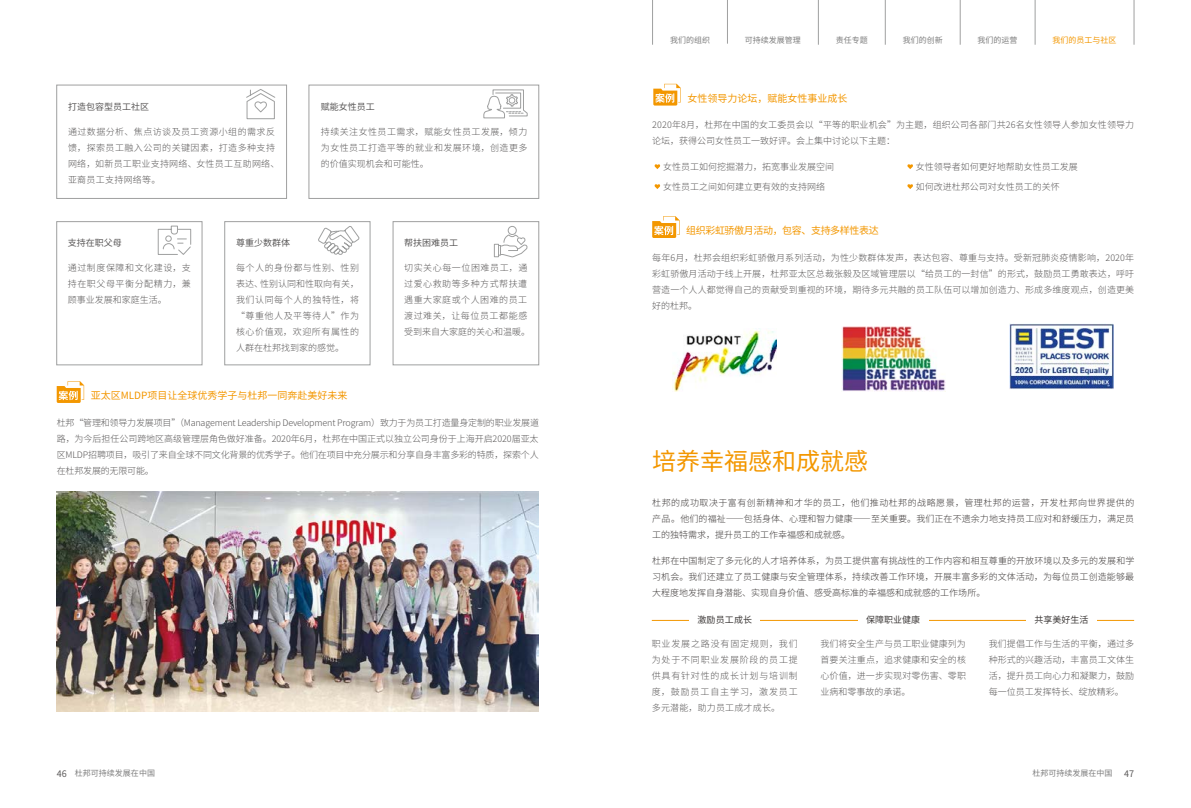
<style>
.page{position:relative;width:1191px;height:808px;background:#fff}
.page>*{position:absolute;margin:0;border:0;box-sizing:border-box;transform-origin:0 0}
.t1{font:24px "Source Han Sans CN";color:#f39700}
.t2{font:10px "Source Han Sans CN";color:#f39700}
.t3{font:10px "Source Han Sans CN";letter-spacing:-.04em;color:#f39700}
.t4{font:300 9px/16px "Source Han Sans CN";letter-spacing:.015em;color:#595757;text-align:justify}
.t5{font:300 9px/16px "Source Han Sans CN";color:#3e3a39;text-align:justify}
.t6{font:300 9px/16px "Source Han Sans CN";letter-spacing:.05em;color:#595757}
.t7{font:300 9px/16px "Source Han Sans CN";letter-spacing:.055em;color:#595757}
.t8{font:9px "Source Han Sans CN";color:#595757}
.t9{font:9px "Source Han Sans CN";color:#3e3a39}
.t10{font:8px "Source Han Sans CN";color:#7d7d7d}
.t11{font:8px "Source Han Sans CN";color:#f39700}
</style>
<div class="page">
<hr style="left:885px;top:0;width:1px;height:45px;background:#9fa0a0">
<hr style="left:960px;top:0;width:1px;height:45px;background:#9fa0a0">
<hr style="left:1035px;top:0;width:1px;height:45px;background:#9fa0a0">
<hr style="left:1133px;top:0;width:1px;height:45px;background:#9fa0a0">
<hr style="left:818px;top:0;width:1px;height:45px;background:#9fa0a0">
<hr style="left:727px;top:0;width:1px;height:44px;background:#9fa0a0">
<hr style="left:652px;top:0;width:1px;height:45px;background:#9fa0a0">
<svg style="left:57px;top:381px;width:27px;height:22px"></svg>
<img style="left:57px;top:492px;width:482px;height:220px">
<div style="left:56px;top:85px;width:231px;height:114px;border:1px solid #9fa0a0"></div>
<div style="left:309px;top:85px;width:230px;height:114px;border:1px solid #9fa0a0"></div>
<svg style="left:246px;top:89px;width:29px;height:30px"></svg>
<svg style="left:483px;top:89px;width:44px;height:29px"></svg>
<div style="left:56px;top:221px;width:146px;height:144px;border:1px solid #9fa0a0"></div>
<div style="left:224px;top:221px;width:146px;height:144px;border:1px solid #9fa0a0"></div>
<div style="left:393px;top:221px;width:146px;height:144px;border:1px solid #9fa0a0"></div>
<svg style="left:158px;top:226px;width:33px;height:29px"></svg>
<svg style="left:318px;top:226px;width:41px;height:29px"></svg>
<svg style="left:494px;top:226px;width:34px;height:31px"></svg>
<svg style="left:652px;top:216px;width:27px;height:22px"></svg>
<img style="left:841px;top:326px;width:104px;height:65px">
<img style="left:673px;top:328px;width:103px;height:63px">
<img style="left:1009px;top:323px;width:104px;height:66px">
<svg style="left:653px;top:84px;width:28px;height:22px"></svg>
<svg style="left:654px;top:164px;width:6px;height:5px"></svg>
<svg style="left:907px;top:164px;width:6px;height:5px"></svg>
<svg style="left:654px;top:184px;width:6px;height:5px"></svg>
<svg style="left:907px;top:184px;width:6px;height:5px"></svg>
<hr style="left:652px;top:620px;width:482px;height:1px;background:#f39700">
<div style="left:690px;top:614px;width:70px;height:13px;background:#fff"></div>
<div style="left:858px;top:614px;width:70px;height:13px;background:#fff"></div>
<div style="left:1026px;top:614px;width:70px;height:13px;background:#fff"></div>
<p class="t8" style="left:68px;top:101px;width:82px">打造包容型员工社区</p>
<p class="t8" style="left:321px;top:101px;width:55px">赋能女性员工</p>
<p class="t6" style="left:68px;top:124px;width:213px">通过数据分析、焦点访谈及员工资源小组的需求反馈，探索员工融入公司的关键因素，打造多种支持网络，如新员工职业支持网络、女性员工互助网络、亚裔员工支持网络等。</p>
<p class="t4" style="left:321px;top:124px;width:208px">持续关注女性员工需求，赋能女性员工发展，倾力为女性员工打造平等的就业和发展环境，创造更多的价值实现机会和可能性。</p>
<p class="t8" style="left:68px;top:237px;width:55px">支持在职父母</p>
<p class="t8" style="left:236px;top:237px;width:55px">尊重少数群体</p>
<p class="t8" style="left:404px;top:237px;width:55px">帮扶困难员工</p>
<p class="t4" style="left:68px;top:260px;width:125px">通过制度保障和文化建设，支持在职父母平衡分配精力，兼顾事业发展和家庭生活。</p>
<p class="t4" style="left:236px;top:260px;width:125px">每个人的身份都与性别、性别表达、性别认同和性取向有关，我们认同每个人的独特性，将“尊重他人及平等待人”作为核心价值观，欢迎所有属性的人群在杜邦找到家的感觉。</p>
<p class="t7" style="left:404px;top:260px;width:127px">切实关心每一位困难员工，通过爱心救助等多种方式帮扶遭遇重大家庭或个人困难的员工渡过难关，让每位员工都能感受到来自大家庭的关心和温暖。</p>
<p class="t2" style="left:91px;top:390px;width:258px">亚太区MLDP项目让全球优秀学子与杜邦一同奔赴美好未来</p>
<p class="t4" style="left:57px;top:414px;width:484px">杜邦“管理和领导力发展项目”（Management Leadership Development Program）致力于为员工打造量身定制的职业发展道路，为今后担任公司跨地区高级管理层角色做好准备。2020年6月，杜邦在中国正式以独立公司身份于上海开启2020届亚太区MLDP招聘项目，吸引了来自全球不同文化背景的优秀学子。他们在项目中充分展示和分享自身丰富多彩的特质，探索个人在杜邦发展的无限可能。</p>
<p class="t10" style="left:670px;top:35px;width:41px">我们的组织</p>
<p class="t10" style="left:745px;top:35px;width:57px">可持续发展管理</p>
<p class="t10" style="left:836px;top:35px;width:33px">责任专题</p>
<p class="t10" style="left:902px;top:35px;width:41px">我们的创新</p>
<p class="t10" style="left:977px;top:35px;width:41px">我们的运营</p>
<p class="t11" style="left:1052px;top:35px;width:65px">我们的员工与社区</p>
<p class="t2" style="left:687px;top:93px;width:161px">女性领导力论坛，赋能女性事业成长</p>
<p class="t4" style="left:652px;top:117px;width:483px">2020年8月，杜邦在中国的女工委员会以“平等的职业机会”为主题，组织公司各部门共26名女性领导人参加女性领导力论坛，获得公司女性员工一致好评。会上集中讨论以下主题：</p>
<p class="t4" style="left:663px;top:159px;width:172px">女性员工如何挖掘潜力，拓宽事业发展空间</p>
<p class="t4" style="left:916px;top:159px;width:164px">女性领导者如何更好地帮助女性员工发展</p>
<p class="t4" style="left:663px;top:179px;width:163px">女性员工之间如何建立更有效的支持网络</p>
<p class="t4" style="left:916px;top:179px;width:146px">如何改进杜邦公司对女性员工的关怀</p>
<p class="t3" style="left:686px;top:225px;width:194px">组织彩虹骄傲月活动，包容、支持多样性表达</p>
<p class="t4" style="left:652px;top:249px;width:483px">每年6月，杜邦会组织彩虹骄傲月系列活动，为性少数群体发声，表达包容、尊重与支持。受新冠肺炎疫情影响，2020年彩虹骄傲月活动于线上开展，杜邦亚太区总裁张毅及区域管理层以“给员工的一封信”的形式，鼓励员工勇敢表达，呼吁营造一个人人都觉得自己的贡献受到重视的环境，期待多元共融的员工队伍可以增加创造力、形成多维度观点，创造更美好的杜邦。</p>
<h1 class="t1" style="left:652px;top:447px;width:217px">培养幸福感和成就感</h1>
<p class="t5" style="left:652px;top:495px;width:483px">杜邦的成功取决于富有创新精神和才华的员工，他们推动杜邦的战略愿景，管理杜邦的运营，开发杜邦向世界提供的产品。他们的福祉——包括身体、心理和智力健康——至关重要。我们正在不遗余力地支持员工应对和舒缓压力，满足员工的独特需求，提升员工的工作幸福感和成就感。</p>
<p class="t5" style="left:652px;top:553px;width:484px">杜邦在中国制定了多元化的人才培养体系，为员工提供富有挑战性的工作内容和相互尊重的开放环境以及多元的发展和学习机会。我们还建立了员工健康与安全管理体系，持续改善工作环境，开展丰富多彩的文体活动，为每位员工创造能够最大程度地发挥自身潜能、实现自身价值、感受高标准的幸福感和成就感的工作场所。</p>
<p class="t9" style="left:697px;top:615px;width:56px">激励员工成长</p>
<p class="t9" style="left:866px;top:615px;width:55px">保障职业健康</p>
<p class="t9" style="left:1034px;top:615px;width:55px">共享美好生活</p>
<p class="t4" style="left:652px;top:635px;width:147px">职业发展之路没有固定规则，我们为处于不同职业发展阶段的员工提供具有针对性的成长计划与培训制度，鼓励员工自主学习，激发员工多元潜能，助力员工成才成长。</p>
<p class="t4" style="left:820px;top:635px;width:147px">我们将安全生产与员工职业健康列为首要关注重点，追求健康和安全的核心价值，进一步实现对零伤害、零职业病和零事故的承诺。</p>
<p class="t4" style="left:988px;top:635px;width:147px">我们提倡工作与生活的平衡，通过多种形式的兴趣活动，丰富员工文体生活，提升员工向心力和凝聚力，鼓励每一位员工发挥特长、绽放精彩。</p>
<p class="t10" style="left:75px;top:769px;width:81px">杜邦可持续发展在中国</p>
<p class="t10" style="left:1032px;top:769px;width:81px">杜邦可持续发展在中国</p>
<p class="t8" style="left:57px;top:768px;width:11px">46</p>
<p class="t8" style="left:1124px;top:768px;width:11px">47</p>
</div>
